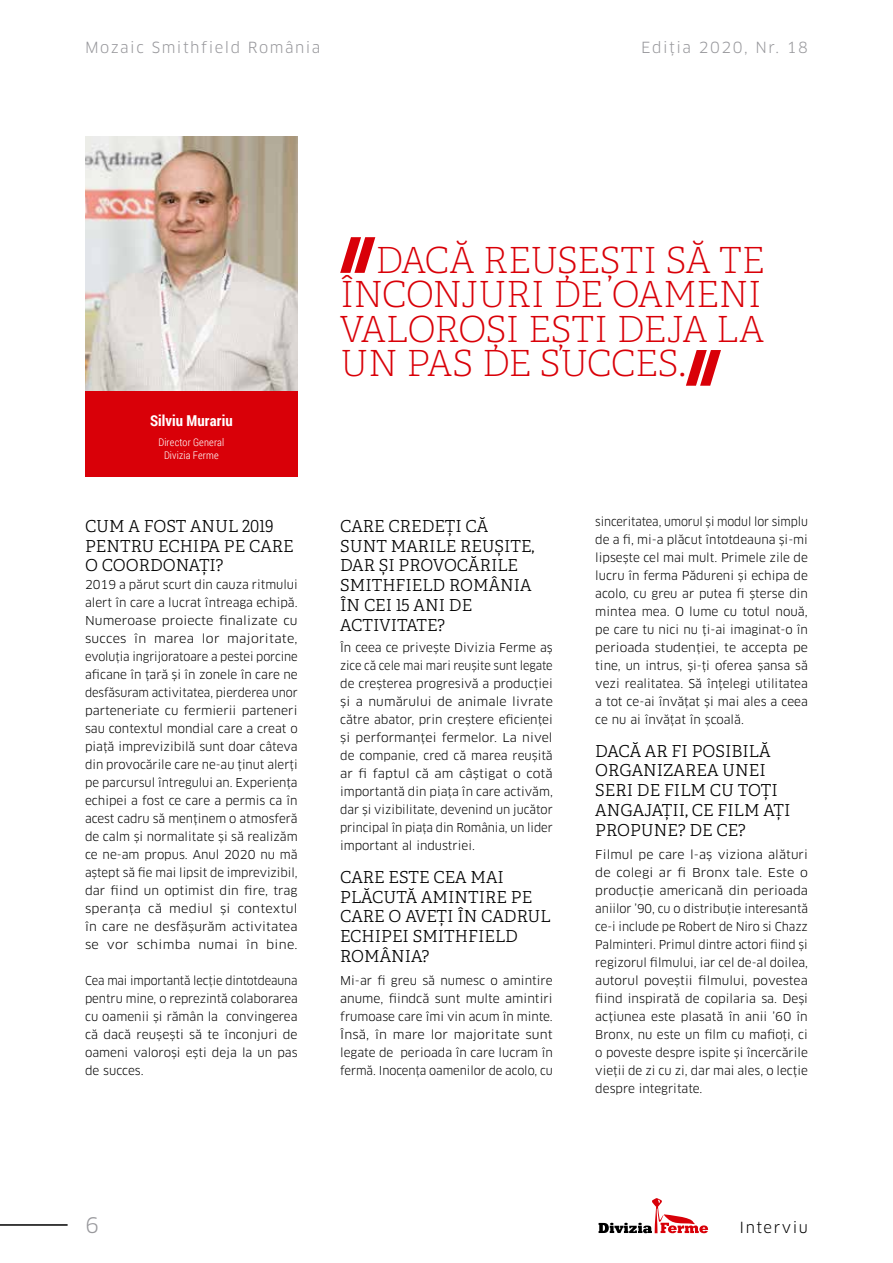
<style>
.page{position:relative;width:893px;height:1263px;background:#fff}
.page>*{position:absolute;margin:0;border:0;box-sizing:border-box;transform-origin:0 0}
.t1{font:36px/34.5px "Adelle PE Th";letter-spacing:-.015em;color:#d90008;text-align:justify}
.t2{font:21px "Clan Pro";color:#98989c}
.t3{font:16.5px/19.8px "Adelle PE Lt";color:#000}
.t4{font:15px "Clan Pro";letter-spacing:.1em;color:#98989c}
.t5{font:700 15px "Roboto Condensed";letter-spacing:.005em;color:#fff}
.t6{font:15px "Clan Pro";letter-spacing:.1em;color:#000}
.t7{font:12px/18px "Clan Pro";color:#000;text-align:justify}
.t8{font:12px/18px "Clan Pro";color:#000;text-align:justify;scale:1.04 1}
.t9{font:12px/18px "Clan Pro";color:#000;text-align:justify;scale:.94 1}
.t10{font:12px/18px "Clan Pro";color:#000;text-align:justify;scale:.95 1}
.t11{font:300 10.5px/12.6px "Roboto Condensed";letter-spacing:.015em;color:#fff;text-align:center}
</style>
<div class="page">
<hr style="left:0;top:1224px;width:68px;height:2px;background:#000">
<img style="left:85px;top:137px;width:213px;height:255px">
<div style="left:85px;top:392px;width:213px;height:85px;background:#d90008"></div>
<svg style="left:599px;top:1198px;width:109px;height:35px"></svg>
<svg style="left:340px;top:237px;width:35px;height:36px"></svg>
<svg style="left:686px;top:350px;width:35px;height:36px"></svg>
<p class="t4" style="left:85px;top:39px;width:237px">Mozaic Smithfield România</p>
<p class="t4" style="left:641px;top:39px;width:168px">Ediția 2020, Nr. 18</p>
<p class="t5" style="left:150px;top:410px;width:84px">Silviu Murariu</p>
<p class="t11" style="left:158px;top:436px;width:67px">Director General<br>Divizia Ferme</p>
<h3 class="t3" style="left:85px;top:516px;width:210px">CUM A FOST ANUL 2019<br>PENTRU ECHIPA PE CARE<br>O COORDONAȚI?</h3>
<p class="t7" style="left:85px;top:576px;width:214px">2019 a părut scurt din cauza ritmului alert în care a lucrat întreaga echipă.<br>Numeroase proiecte finalizate cu succes în marea lor majoritate, evoluția ingrijoratoare a pestei porcine aficane în țară și în zonele în care ne desfăsuram activitatea, pierderea unor parteneriate cu fermierii parteneri sau contextul mondial care a creat o piață imprevizibilă sunt doar câteva din provocările care ne-au ținut alerți pe parcursul întregului an. Experiența echipei a fost ce care a permis ca în acest cadru să menținem o atmosferă de calm și normalitate și să realizăm ce ne-am propus. Anul 2020 nu mă aștept să fie mai lipsit de imprevizibil, dar fiind un optimist din fire, trag speranța că mediul și contextul în care ne desfășurăm activitatea se vor schimba numai în bine.</p>
<p class="t10" style="left:85px;top:972px;width:225px">Cea mai importantă lecție dintotdeauna pentru mine, o reprezintă colaborarea cu oamenii și rămân la convingerea că dacă reușești să te înconjuri de oameni valoroși ești deja la un pas de succes.</p>
<h1 class="t1" style="left:340px;top:242px;width:426px;text-indent:35px">DACĂ REUȘEȘTI SĂ TE ÎNCONJURI DE OAMENI VALOROȘI EȘTI DEJA LA UN PAS DE SUCCES.</h1>
<h3 class="t3" style="left:340px;top:516px;width:196px">CARE CREDEȚI CĂ<br>SUNT MARILE REUȘITE,<br>DAR ȘI PROVOCĂRILE<br>SMITHFIELD ROMÂNIA<br>ÎN CEI 15 ANI DE<br>ACTIVITATE?</h3>
<p class="t7" style="left:340px;top:639px;width:214px">În ceea ce privește Divizia Ferme aș zice că cele mai mari reuşite sunt legate de creșterea progresivă a producției și a numărului de animale livrate către abator, prin creștere eficienței și performanței fermelor. La nivel de companie, cred că marea reușită ar fi faptul că am câștigat o cotă importantă din piața în care activăm, dar și vizibilitate, devenind un jucător principal în piața din România, un lider important al industriei.</p>
<h3 class="t3" style="left:340px;top:866px;width:212px">CARE ESTE CEA MAI<br>PLĂCUTĂ AMINTIRE PE<br>CARE O AVEȚI ÎN CADRUL<br>ECHIPEI SMITHFIELD<br>ROMÂNIA?</h3>
<p class="t7" style="left:340px;top:972px;width:214px">Mi-ar fi greu să numesc o amintire anume, fiindcă sunt multe amintiri frumoase care îmi vin acum în minte.<br>Însă, în mare lor majoritate sunt legate de perioada în care lucram în fermă. Inocența oamenilor de acolo, cu</p>
<p class="t9" style="left:595px;top:513px;width:228px">sinceritatea, umorul și modul lor simplu de a fi, mi-a plăcut întotdeauna și-mi lipsește cel mai mult. Primele zile de lucru în ferma Pădureni și echipa de acolo, cu greu ar putea fi șterse din mintea mea. O lume cu totul nouă, pe care tu nici nu ți-ai imaginat-o în perioada studenției, te accepta pe tine, un intrus, și-ți oferea șansa să vezi realitatea. Să înțelegi utilitatea a tot ce-ai învățat și mai ales a ceea ce nu ai învățat în școală.</p>
<h3 class="t3" style="left:595px;top:740px;width:197px">DACĂ AR FI POSIBILĂ<br>ORGANIZAREA UNEI<br>SERI DE FILM CU TOȚI<br>ANGAJAȚII, CE FILM AȚI<br>PROPUNE? DE CE?</h3>
<p class="t8" style="left:595px;top:846px;width:206px">Filmul pe care l-aș viziona alături de colegi ar fi Bronx tale. Este o producție americană din perioada aniilor ’90, cu o distribuție interesantă ce-i include pe Robert de Niro si Chazz Palminteri. Primul dintre actori fiind și regizorul filmului, iar cel de-al doilea, autorul poveștii filmului, povestea fiind inspirată de copilaria sa. Deși acțiunea este plasată în anii ’60 în Bronx, nu este un film cu mafioți, ci o poveste despre ispite și încercările vieții de zi cu zi, dar mai ales, o lecție despre integritate.</p>
<h2 class="t2" style="left:85px;top:1213px;width:15px">6</h2>
<p class="t6" style="left:739px;top:1219px;width:70px">Interviu</p>
</div>
